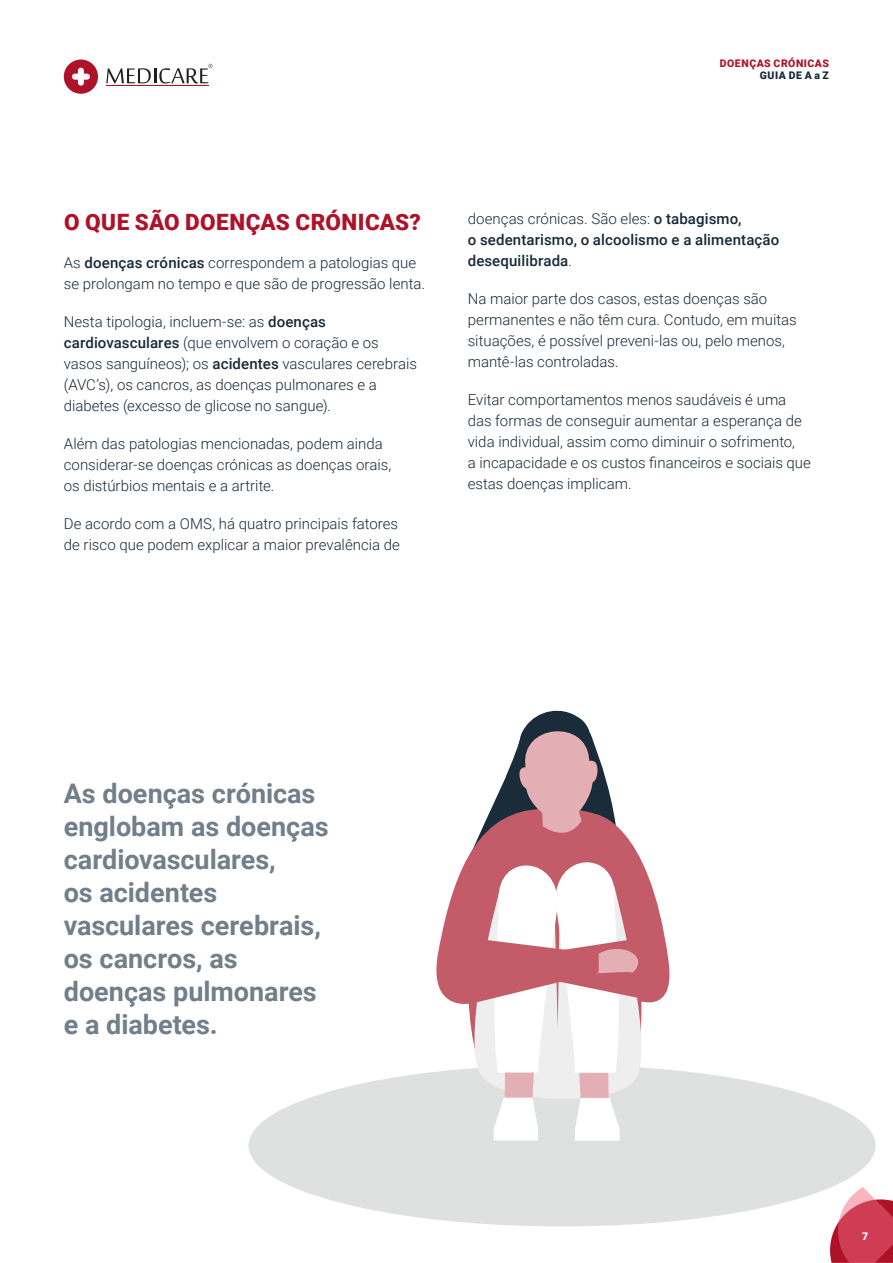
<style>
.page{position:relative;width:893px;height:1263px;background:#fff}
.page>*{position:absolute;margin:0;border:0;box-sizing:border-box;transform-origin:0 0}
.t1{font:700 27px/33px "Roboto";color:#727f8a}
.t2{font:900 22.5px "Roboto";letter-spacing:.015em;color:#ae1229}
.t3{font:300 15px/21px "Roboto";color:#172938}
.t4{font:500 15px/21px "Roboto";letter-spacing:.01em;color:#172938}
.t5{font:900 10.5px "Roboto";letter-spacing:.05em;color:#ae1229}
.t6{font:900 10.5px "Roboto";letter-spacing:.05em;color:#172938}
.t7{font:900 10.5px "Roboto";color:#fff}
.s1{font-weight:500}
.s2{font-weight:300}
</style>
<div class="page">
<svg style="left:830px;top:1187px;width:63px;height:76px"></svg>
<svg style="left:64px;top:60px;width:34px;height:34px"></svg>
<svg style="left:106px;top:64px;width:107px;height:19px"></svg>
<hr style="left:106px;top:85px;width:102px;height:1px;background:#ae1229">
<div style="left:249px;top:1065px;width:627px;height:161px;background:#dfe1e1;border-radius:50%"></div>
<svg style="left:428px;top:710px;width:249px;height:431px"></svg>
<p class="t5" style="left:720px;top:56px;width:111px">DOENÇAS CRÓNICAS</p>
<p class="t6" style="left:760px;top:68px;width:71px">GUIA DE A a Z</p>
<h2 class="t2" style="left:64px;top:206px;width:358px">O QUE SÃO DOENÇAS CRÓNICAS?</h2>
<p class="t3" style="left:64px;top:251px;width:363px">As <span class="s1">doenças crónicas</span> correspondem a patologias que se prolongam no tempo e que são de progressão lenta.</p>
<p class="t3" style="left:64px;top:310px;width:355px">Nesta tipologia, incluem-se: as <span class="s1">doenças cardiovasculares</span> (que envolvem o coração e os vasos sanguíneos); os <span class="s1">acidentes</span> vasculares cerebrais (AVC’s), os cancros, as doenças pulmonares e a diabetes (excesso de glicose no sangue).</p>
<p class="t3" style="left:64px;top:432px;width:329px">Além das patologias mencionadas, podem ainda considerar-se doenças crónicas as doenças orais, os distúrbios mentais e a artrite.</p>
<p class="t3" style="left:64px;top:512px;width:338px">De acordo com a OMS, há quatro principais fatores de risco que podem explicar a maior prevalência de</p>
<p class="t4" style="left:468px;top:207px;width:313px"><span class="s2">doenças crónicas. São eles:</span> o tabagismo,<br>o sedentarismo, o alcoolismo e a alimentação desequilibrada<span class="s2">.</span></p>
<p class="t3" style="left:468px;top:287px;width:330px">Na maior parte dos casos, estas doenças são permanentes e não têm cura. Contudo, em muitas situações, é possível preveni-las ou, pelo menos, mantê-las controladas.</p>
<p class="t3" style="left:468px;top:388px;width:345px">Evitar comportamentos menos saudáveis é uma das formas de conseguir aumentar a esperança de vida individual, assim como diminuir o sofrimento,<br>a incapacidade e os custos financeiros e sociais que estas doenças implicam.</p>
<h1 class="t1" style="left:64px;top:775px;width:266px">As doenças crónicas englobam as doenças cardiovasculares,<br>os acidentes vasculares cerebrais, os cancros, as doenças pulmonares e a diabetes.</h1>
<p class="t7" style="left:862px;top:1229px;width:8px">7</p>
</div>
